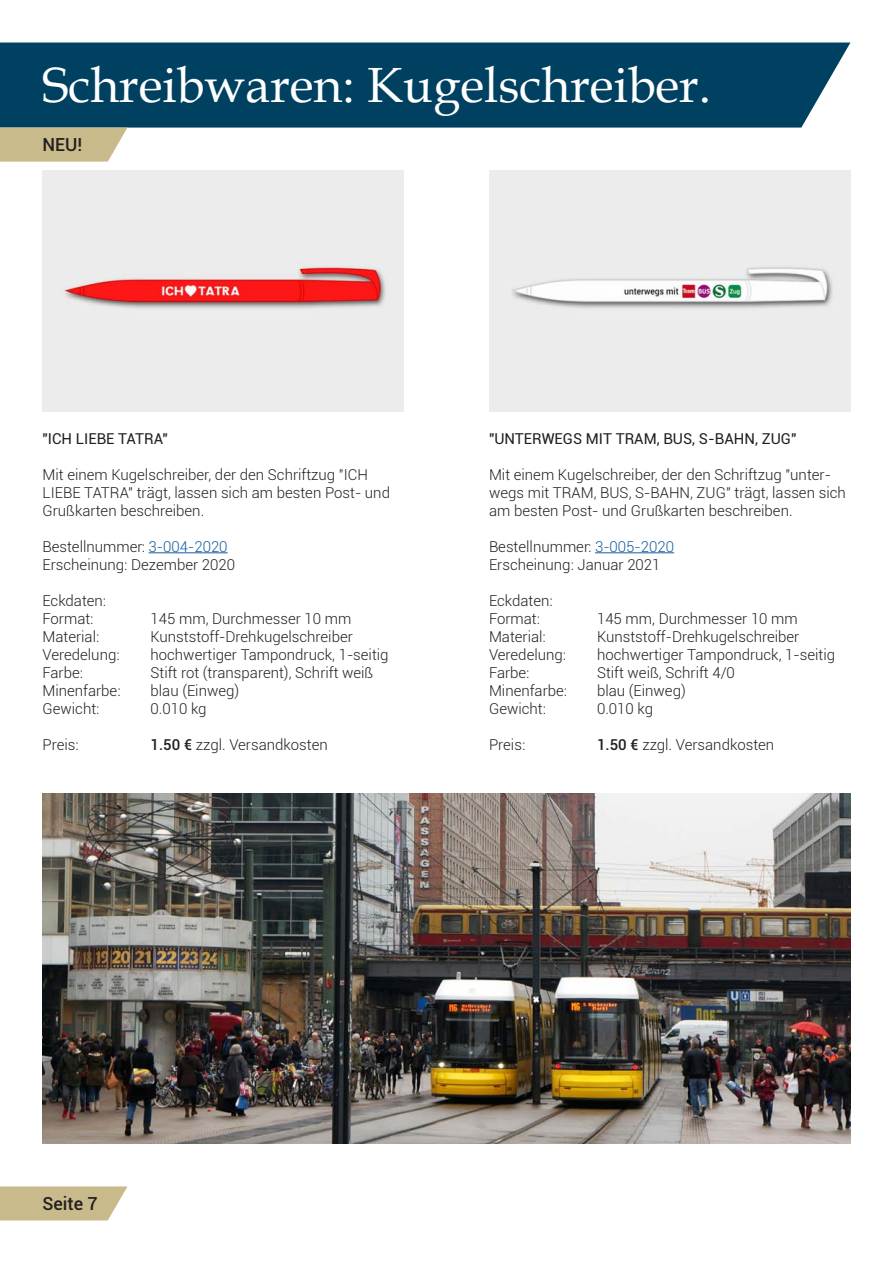
<style>
.page{position:relative;width:893px;height:1263px;background:#fff}
.page>*{position:absolute;margin:0;border:0;box-sizing:border-box;transform-origin:0 0}
.t1{font:49.5px "Book Antiqua";color:#fff}
.t2{font:500 18px "Roboto";color:#231f20}
.t3{font:300 15px/18px "Roboto";color:#231f20}
.t4{font:15px "Roboto";color:#231f20}
.s1{color:#175d9e}
.s2{font-weight:500}
</style>
<div class="page">
<div style="left:0;top:43px;width:850px;height:85px;background:#004162"></div>
<hr style="left:149px;top:552px;width:79px;height:1px;background:#175d9e">
<hr style="left:595px;top:552px;width:79px;height:1px;background:#175d9e">
<svg style="left:0;top:1186px;width:127px;height:34px;background:#ccbf94"></svg>
<svg style="left:0;top:128px;width:127px;height:34px;background:#ccbf94"></svg>
<img style="left:42px;top:170px;width:362px;height:241px">
<img style="left:43px;top:794px;width:807px;height:350px">
<img style="left:489px;top:170px;width:361px;height:241px">
<h1 class="t1" style="left:43px;top:50px;width:670px">Schreibwaren: Kugelschreiber.</h1>
<p class="t2" style="left:42px;top:132px;width:41px">NEU!</p>
<p class="t4" style="left:43px;top:428px;width:127px">"ICH LIEBE TATRA"</p>
<p class="t3" style="left:43px;top:465px;width:349px">Mit einem Kugelschreiber, der den Schriftzug "ICH<br>LIEBE TATRA" trägt, lassen sich am besten Post- und<br>Grußkarten beschreiben.</p>
<p class="t3" style="left:43px;top:537px;width:194px">Bestellnummer: <span class="s1">3-004-2020<br></span>Erscheinung: Dezember 2020</p>
<p class="t3" style="left:43px;top:591px;width:65px">Eckdaten:<br>Format:</p>
<p class="t3" style="left:151px;top:609px;width:202px">145 mm, Durchmesser 10 mm</p>
<p class="t3" style="left:43px;top:627px;width:58px">Material:</p>
<p class="t3" style="left:151px;top:627px;width:204px">Kunststoff-Drehkugelschreiber</p>
<p class="t3" style="left:43px;top:645px;width:79px">Veredelung:</p>
<p class="t3" style="left:151px;top:645px;width:240px">hochwertiger Tampondruck, 1-seitig</p>
<p class="t3" style="left:43px;top:663px;width:42px">Farbe:</p>
<p class="t3" style="left:151px;top:663px;width:224px">Stift rot (transparent), Schrift weiß</p>
<p class="t3" style="left:43px;top:681px;width:80px">Minenfarbe:</p>
<p class="t3" style="left:151px;top:681px;width:90px">blau (Einweg)</p>
<p class="t3" style="left:43px;top:699px;width:58px">Gewicht:</p>
<p class="t3" style="left:151px;top:699px;width:58px">0.010 kg</p>
<p class="t3" style="left:43px;top:735px;width:38px">Preis:</p>
<p class="t3" style="left:151px;top:735px;width:179px"><span class="s2">1.50 €</span> zzgl. Versandkosten</p>
<p class="t4" style="left:489px;top:428px;width:309px">"UNTERWEGS MIT TRAM, BUS, S-BAHN, ZUG"</p>
<p class="t3" style="left:489px;top:465px;width:358px">Mit einem Kugelschreiber, der den Schriftzug "unter&shy;wegs mit TRAM, BUS, S-BAHN, ZUG" trägt, lassen sich am besten Post- und Grußkarten beschreiben.</p>
<p class="t3" style="left:489px;top:537px;width:187px">Bestellnummer: <span class="s1">3-005-2020<br></span>Erscheinung: Januar 2021</p>
<p class="t3" style="left:489px;top:591px;width:65px">Eckdaten:<br>Format:</p>
<p class="t3" style="left:597px;top:609px;width:202px">145 mm, Durchmesser 10 mm</p>
<p class="t3" style="left:489px;top:627px;width:58px">Material:</p>
<p class="t3" style="left:597px;top:627px;width:204px">Kunststoff-Drehkugelschreiber</p>
<p class="t3" style="left:489px;top:645px;width:79px">Veredelung:</p>
<p class="t3" style="left:597px;top:645px;width:240px">hochwertiger Tampondruck, 1-seitig</p>
<p class="t3" style="left:489px;top:663px;width:42px">Farbe:</p>
<p class="t3" style="left:597px;top:663px;width:139px">Stift weiß, Schrift 4/0</p>
<p class="t3" style="left:489px;top:681px;width:80px">Minenfarbe:</p>
<p class="t3" style="left:597px;top:681px;width:90px">blau (Einweg)</p>
<p class="t3" style="left:489px;top:699px;width:58px">Gewicht:</p>
<p class="t3" style="left:597px;top:699px;width:58px">0.010 kg</p>
<p class="t3" style="left:489px;top:735px;width:38px">Preis:</p>
<p class="t3" style="left:597px;top:735px;width:179px"><span class="s2">1.50 €</span> zzgl. Versandkosten</p>
<p class="t2" style="left:42px;top:1191px;width:57px">Seite 7</p>
</div>
